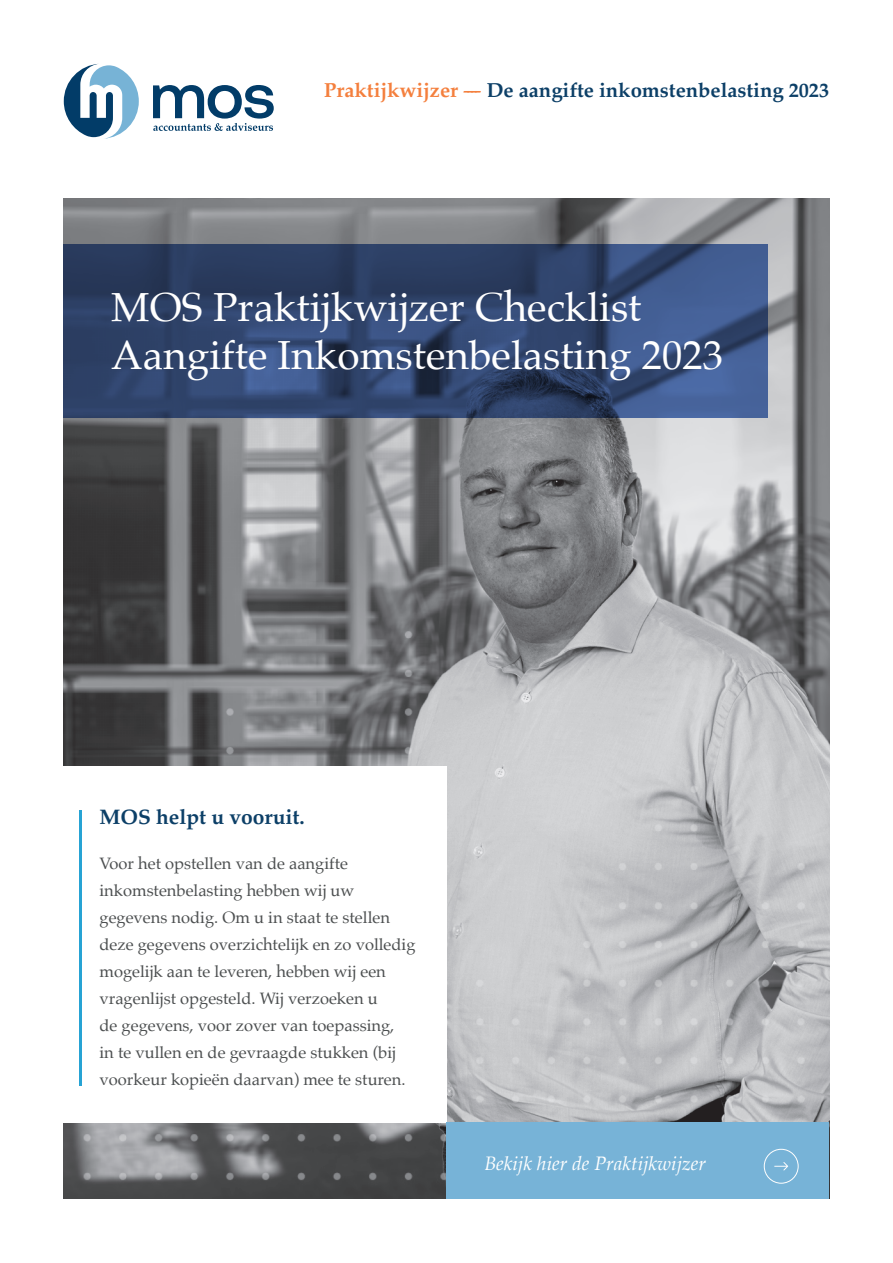
<style>
.page{position:relative;width:893px;height:1263px;background:#fff}
.page>*{position:absolute;margin:0;border:0;box-sizing:border-box;transform-origin:0 0}
.t1{font:40.65px/48.8px "Palatino";color:#fff}
.t2{font:700 21px "Palatino";color:#0c3f67}
.t3{font:700 20.25px "Palatino";color:#0c3f67}
.t4{font:italic 19.5px "Palatino";color:#fff}
.t5{font:16.5px/27px "Palatino";color:#4c4f50}
.s1{color:#f47f3d}
.s2{font-weight:400;color:#f47f3d}
</style>
<div class="page">
<img style="left:64px;top:199px;width:765px;height:1000px">
<div style="left:54px;top:766px;width:392px;height:357px;background:#fff"></div>
<svg style="left:64px;top:64px;width:75px;height:75px"></svg>
<svg style="left:153px;top:85px;width:121px;height:46px"></svg>
<hr style="left:79px;top:810px;width:2px;height:275px;background:#26a3d4">
<svg style="left:64px;top:244px;width:704px;height:174px"></svg>
<div style="left:446px;top:1123px;width:383px;height:76px;background:#77b3d7"></div>
<svg style="left:774px;top:1162px;width:14px;height:8px"></svg>
<div style="left:764px;top:1149px;width:34px;height:34px;border:1px solid #fff;border-radius:50%"></div>
<p class="t3" style="left:324px;top:73px;width:506px"><span class="s1">Praktijkwijzer</span> <span class="s2">----</span> De aangifte inkomstenbelasting 2023</p>
<h1 class="t1" style="left:111px;top:282px;width:613px">MOS Praktijkwijzer Checklist<br>Aangifte Inkomstenbelasting 2023</h1>
<p class="t2" style="left:99px;top:799px;width:207px">MOS helpt u vooruit.</p>
<p class="t5" style="left:99px;top:850px;width:318px">Voor het opstellen van de aangifte inkomstenbelasting hebben wij uw gegevens nodig. Om u in staat te stellen deze gegevens overzichtelijk en zo volledig mogelijk aan te leveren, hebben wij een vragenlijst opgesteld. Wij verzoeken u<br>de gegevens, voor zover van toepassing,<br>in te vullen en de gevraagde stukken (bij voorkeur kopieën daarvan) mee te sturen.</p>
<p class="t4" style="left:484px;top:1146px;width:223px">Bekijk hier de Praktijkwijzer</p>
</div>
